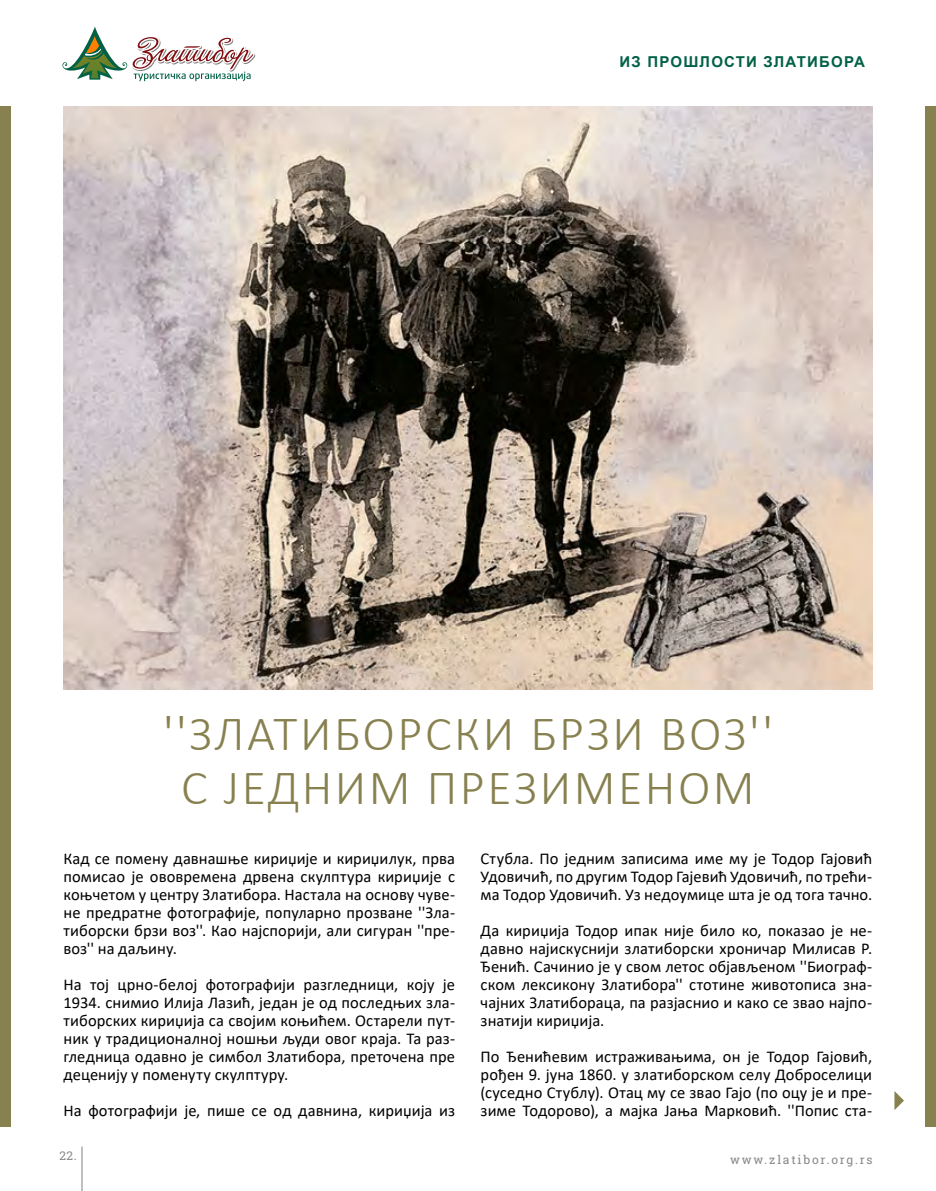
<style>
.page{position:relative;width:936px;height:1191px;background:#fff}
.page>*{position:absolute;margin:0;border:0;box-sizing:border-box;transform-origin:0 0}
.t1{font:300 49.5px/54px "Calibri";letter-spacing:.05em;color:#87804f;text-align:center}
.t2{font:16.5px/18px "Calibri";letter-spacing:.005em;color:#000;text-align:justify}
.t3{font:700 15px "Arial";letter-spacing:.08em;color:#036147}
.t4{font:12px "Roboto Slab";letter-spacing:.15em;color:#878787}
</style>
<div class="page">
<img style="left:64px;top:106px;width:808px;height:583px">
<div style="left:0;top:106px;width:10px;height:1020px;background:#87804f"></div>
<div style="left:925px;top:106px;width:10px;height:1020px;background:#87804f"></div>
<svg style="left:894px;top:1091px;width:9px;height:19px"></svg>
<svg style="left:62px;top:27px;width:194px;height:54px"></svg>
<hr style="left:82px;top:1146px;width:1px;height:45px;background:#808080">
<p class="t3" style="left:619px;top:51px;width:247px">ИЗ ПРОШЛОСТИ ЗЛАТИБОРА</p>
<h1 class="t1" style="left:163px;top:705px;width:611px">''ЗЛАТИБОРСКИ БРЗИ ВОЗ''<br>С ЈЕДНИМ ПРЕЗИМЕНОМ</h1>
<p class="t2" style="left:64px;top:849px;width:393px">Кад се помену давнашње кириџије и кириџилук, прва помисао је ововремена дрвена скулптура кириџије с коњчетом у центру Златибора. Настала на основу чуве&shy;не предратне фотографије, популарно прозване ''Зла&shy;тиборски брзи воз''. Као најспорији, али сигуран ''пре&shy;воз'' на даљину.</p>
<p class="t2" style="left:64px;top:975px;width:393px">На тој црно-белој фотографији разгледници, коју је 1934. снимио Илија Лазић, један је од последњих зла&shy;тиборских кириџија са својим коњићем. Остарели пут&shy;ник у традиционалној ношњи људи овог краја. Та раз&shy;гледница одавно је симбол Златибора, преточена пре деценију у поменуту скулптуру.</p>
<p class="t2" style="left:64px;top:1101px;width:393px">На фотографији је, пише се од давнина, кириџија из</p>
<p class="t4" style="left:60px;top:1147px;width:19px">22.</p>
<p class="t2" style="left:480px;top:849px;width:393px">Стубла. По једним записима име му је Тодор Гајовић Удовичић, по другим Тодор Гајевић Удовичић, по трећи&shy;ма Тодор Удовичић. Уз недоумице шта је од тога тачно.</p>
<p class="t2" style="left:480px;top:921px;width:393px">Да кириџија Тодор ипак није било ко, показао је не&shy;давно најискуснији златиборски хроничар Милисав Р.<br>Ђенић. Сачинио је у свом летос објављеном ''Биограф&shy;ском лексикону Златибора'' стотине животописа зна&shy;чајних Златибораца, па разјаснио и како се звао најпо&shy;знатији кириџија.</p>
<p class="t2" style="left:480px;top:1047px;width:393px">По Ђенићевим истраживањима, он је Тодор Гајовић, рођен 9. јуна 1860. у златиборском селу Доброселици (суседно Стублу). Отац му се звао Гајо (по оцу је и пре&shy;зиме Тодорово), а мајка Јања Марковић. ''Попис ста-</p>
<p class="t4" style="left:730px;top:1151px;width:144px">www.zlatibor.org.rs</p>
</div>
